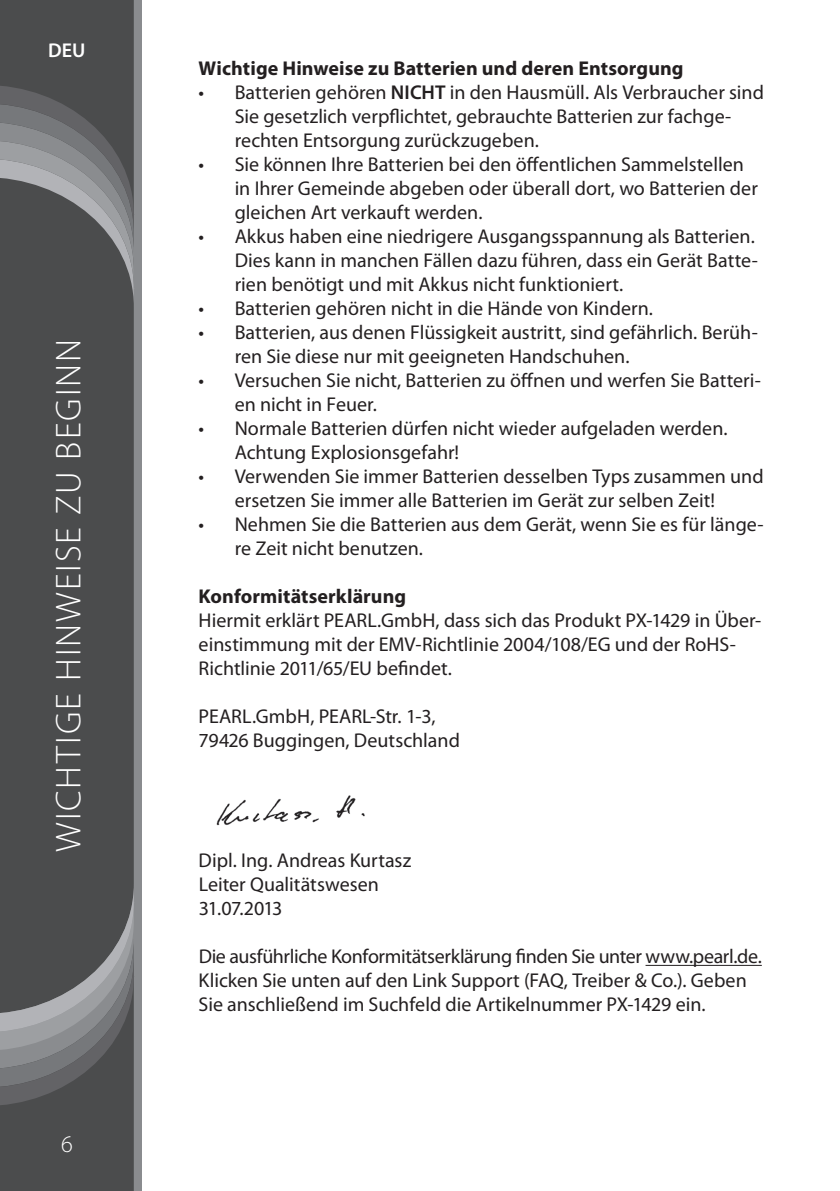
<style>
.page{position:relative;width:840px;height:1191px;background:#fff}
.page>*{position:absolute;margin:0;border:0;box-sizing:border-box;transform-origin:0 0}
.t1{font:300 36px "Myriad Pro";letter-spacing:.055em;color:#fff}
.t2{font:300 24px "Myriad Pro";color:#fff}
.t3{font:20px/24px "Myriad Pro";color:#231f20}
.t4{font:700 20px "Myriad Pro";letter-spacing:.005em;color:#231f20}
.t5{font:600 20px "Myriad Pro";color:#fff}
.s1{font-weight:600}
</style>
<div class="page">
<div style="left:0;top:0;width:142px;height:1191px;background:#8a8c8f"></div>
<div style="left:0;top:307px;width:134px;height:577px;background:#4b4c4d"></div>
<svg style="left:0;top:0;width:134px;height:307px;background:#5d5e60"></svg>
<svg style="left:0;top:884px;width:134px;height:307px;background:#5d5e60"></svg>
<hr style="left:645px;top:965px;width:116px;height:1px;background:#231f20">
<img style="left:216px;top:795px;width:149px;height:31px">
<p class="t5" style="left:48px;top:37px;width:39px">DEU</p>
<h1 class="t1" style="left:49px;top:852px;width:515px;rotate:-90deg">WICHTIGE HINWEISE ZU BEGINN</h1>
<p class="t2" style="left:61px;top:1131px;width:13px">6</p>
<p class="t4" style="left:198px;top:55px;width:486px">Wichtige Hinweise zu Batterien und deren Entsorgung</p>
<p class="t3" style="left:234px;top:80px;width:530px;text-indent:-36px">• Batterien gehören <span class="s1">NICHT</span> in den Hausmüll. Als Verbraucher sind<br>Sie gesetzlich verpflichtet, gebrauchte Batterien zur fachge&shy;rechten Entsorgung zurückzugeben.</p>
<p class="t3" style="left:234px;top:152px;width:524px;text-indent:-36px">• Sie können Ihre Batterien bei den öffentlichen Sammelstellen in Ihrer Gemeinde abgeben oder überall dort, wo Batterien der gleichen Art verkauft werden.</p>
<p class="t3" style="left:234px;top:224px;width:524px;text-indent:-36px">• Akkus haben eine niedrigere Ausgangsspannung als Batterien.<br>Dies kann in manchen Fällen dazu führen, dass ein Gerät Batte&shy;rien benötigt und mit Akkus nicht funktioniert.</p>
<p class="t3" style="left:198px;top:296px;width:454px">• Batterien gehören nicht in die Hände von Kindern.</p>
<p class="t3" style="left:234px;top:320px;width:524px;text-indent:-36px">• Batterien, aus denen Flüssigkeit austritt, sind gefährlich. Berüh&shy;ren Sie diese nur mit geeigneten Handschuhen.</p>
<p class="t3" style="left:234px;top:368px;width:527px;text-indent:-36px">• Versuchen Sie nicht, Batterien zu öffnen und werfen Sie Batteri&shy;en nicht in Feuer.</p>
<p class="t3" style="left:234px;top:416px;width:492px;text-indent:-36px">• Normale Batterien dürfen nicht wieder aufgeladen werden.<br>Achtung Explosionsgefahr!</p>
<p class="t3" style="left:234px;top:464px;width:530px;text-indent:-36px">• Verwenden Sie immer Batterien desselben Typs zusammen und ersetzen Sie immer alle Batterien im Gerät zur selben Zeit!</p>
<p class="t3" style="left:234px;top:512px;width:530px;text-indent:-36px">• Nehmen Sie die Batterien aus dem Gerät, wenn Sie es für länge&shy;re Zeit nicht benutzen.</p>
<p class="t4" style="left:198px;top:583px;width:209px">Konformitätserklärung</p>
<p class="t3" style="left:198px;top:608px;width:564px">Hiermit erklärt PEARL.GmbH, dass sich das Produkt PX-1429 in Über&shy;einstimmung mit der EMV-Richtlinie 2004/108/EG und der RoHS-<br>Richtlinie 2011/65/EU befindet.</p>
<p class="t3" style="left:198px;top:704px;width:263px">PEARL.GmbH, PEARL-Str. 1-3,<br>79426 Buggingen, Deutschland</p>
<p class="t3" style="left:198px;top:848px;width:214px">Dipl. Ing. Andreas Kurtasz<br>Leiter Qualitätswesen<br>31.07.2013</p>
<p class="t3" style="left:198px;top:944px;width:562px">Die ausführliche Konformitätserklärung finden Sie unter www.pearl.de.<br>Klicken Sie unten auf den Link Support (FAQ, Treiber &amp; Co.). Geben<br>Sie anschließend im Suchfeld die Artikelnummer PX-1429 ein.</p>
</div>
